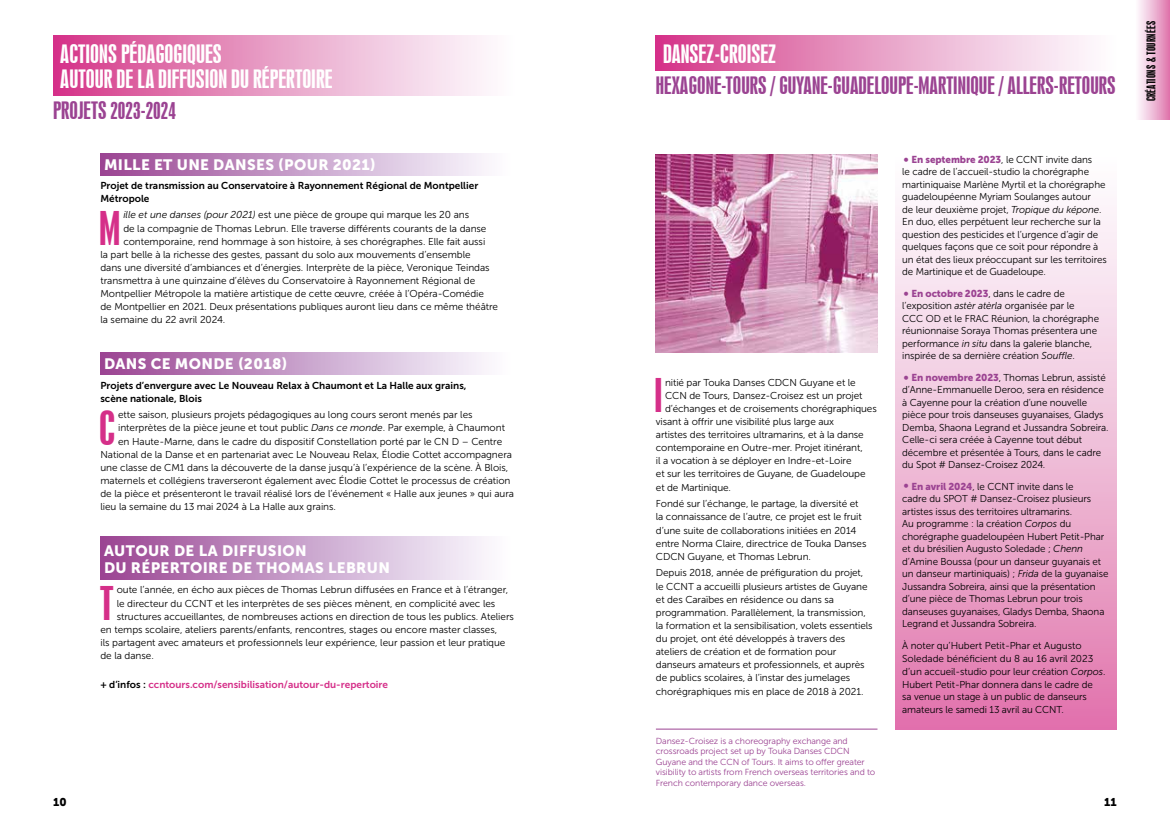
<style>
.page{position:relative;width:1170px;height:833px;background:#fff}
.page>*{position:absolute;margin:0;border:0;box-sizing:border-box;transform-origin:0 0}
.t1{font:43.5px "Swiss 924 BT Regular B";color:#d52f89}
.t2{font:23.75px/25px "Swiss 924 BT Regular B";color:#fff}
.t3{font:22.5px "Swiss 924 BT Regular B";color:#9b4392}
.t4{font:15px/17.1px "Museo Sans 900";letter-spacing:.025em;color:#fff}
.t5{font:11.25px "Swiss 924 BT Regular B";letter-spacing:.025em;color:#000}
.t6{font:11.25px "Museo Sans 900";color:#000}
.t7{font:10px/12.5px "Museo Sans 300";letter-spacing:-.01em;color:#000}
.t8{font:10px/12.5px "Museo Sans 700";color:#000}
.t9{font:10px "Museo Sans 700";color:#d52f89}
.t10{font:8.75px/10.6px "Museo Sans 300";letter-spacing:-.01em;color:#9b4392}
.s1{font-style:italic}
.s2{color:#000}
.s3{font-family:"Swiss 924 BT Regular B";font-size:13.75px;color:#9b4392}
.s4{font-family:"Museo Sans 900";color:#9b4392}
</style>
<div class="page">
<svg style="left:1138px;top:0;width:31px;height:119px"></svg>
<div style="left:895px;top:152px;width:221px;height:577px;background:linear-gradient(to bottom,#feffff,#e177ae)"></div>
<div style="left:53px;top:35px;width:461px;height:61px;background:linear-gradient(to right,#d43b8a,#feffff)"></div>
<div style="left:656px;top:35px;width:460px;height:36px;background:linear-gradient(to right,#d43b8a,#feffff)"></div>
<div style="left:100px;top:154px;width:414px;height:21px;background:linear-gradient(to right,#994594,#fdffff)"></div>
<div style="left:100px;top:353px;width:414px;height:21px;background:linear-gradient(to right,#994594,#fdffff)"></div>
<div style="left:100px;top:537px;width:414px;height:42px;background:linear-gradient(to right,#994594,#fdffff)"></div>
<hr style="left:656px;top:729px;width:221px;height:1px;background:#9b4392">
<img style="left:656px;top:155px;width:221px;height:198px">
<h2 class="t2" style="left:60px;top:42px;width:274px">ACTIONS PÉDAGOGIQUES<br>AUTOUR DE LA DIFFUSION DU RÉPERTOIRE</h2>
<h3 class="t3" style="left:53px;top:97px;width:124px">PROJETS 2023-2024</h3>
<h3 class="t4" style="left:104px;top:156px;width:273px">MILLE ET UNE DANSES (POUR 2021)</h3>
<p class="t8" style="left:100px;top:179px;width:379px">Projet de transmission au Conservatoire à Rayonnement Régional de Montpellier<br>Métropole</p>
<h1 class="t1" style="left:99px;top:202px;width:23px">M</h1>
<p class="t7" style="left:123px;top:209px;width:347px"><span class="s1">ille et une danses (pour 2021)</span> est une pièce de groupe qui marque les 20 ans</p>
<p class="t7" style="left:123px;top:222px;width:364px">de la compagnie de Thomas Lebrun. Elle traverse différents courants de la danse</p>
<p class="t7" style="left:123px;top:235px;width:363px">contemporaine, rend hommage à son histoire, à ses chorégraphes. Elle fait aussi</p>
<p class="t7" style="left:100px;top:248px;width:372px">la part belle à la richesse des gestes, passant du solo aux mouvements d’ensemble</p>
<p class="t7" style="left:100px;top:261px;width:391px">dans une diversité d’ambiances et d’énergies. Interprète de la pièce, Veronique Teindas</p>
<p class="t7" style="left:100px;top:274px;width:376px">transmettra à une quinzaine d’élèves du Conservatoire à Rayonnement Régional de</p>
<p class="t7" style="left:100px;top:287px;width:385px">Montpellier Métropole la matière artistique de cette œuvre, créée à l’Opéra-Comédie</p>
<p class="t7" style="left:100px;top:301px;width:399px">de Montpellier en 2021. Deux présentations publiques auront lieu dans ce même théâtre</p>
<p class="t7" style="left:100px;top:314px;width:126px">la semaine du 22 avril 2024.</p>
<h3 class="t4" style="left:104px;top:355px;width:185px">DANS CE MONDE (2018)</h3>
<p class="t8" style="left:100px;top:379px;width:367px">Projets d’envergure avec Le Nouveau Relax à Chaumont et La Halle aux grains, scène nationale, Blois</p>
<h1 class="t1" style="left:99px;top:402px;width:17px">C</h1>
<p class="t7" style="left:118px;top:408px;width:356px">ette saison, plusieurs projets pédagogiques au long cours seront menés par les</p>
<p class="t7" style="left:118px;top:422px;width:388px">interprètes de la pièce jeune et tout public <span class="s1">Dans ce monde</span>. Par exemple, à Chaumont</p>
<p class="t7" style="left:118px;top:435px;width:385px">en Haute-Marne, dans le cadre du dispositif Constellation porté par le CN D – Centre</p>
<p class="t7" style="left:100px;top:448px;width:413px">National de la Danse et en partenariat avec Le Nouveau Relax, Élodie Cottet accompagnera</p>
<p class="t7" style="left:100px;top:461px;width:409px">une classe de CM1 dans la découverte de la danse jusqu’à l’expérience de la scène. À Blois,</p>
<p class="t7" style="left:100px;top:474px;width:411px">maternels et collégiens traverseront également avec Élodie Cottet le processus de création</p>
<p class="t7" style="left:100px;top:487px;width:415px">de la pièce et présenteront le travail réalisé lors de l’événement « Halle aux jeunes » qui aura</p>
<p class="t7" style="left:100px;top:500px;width:237px">lieu la semaine du 13 mai 2024 à La Halle aux grains.</p>
<h3 class="t4" style="left:104px;top:542px;width:287px">AUTOUR DE LA DIFFUSION<br>DU RÉPERTOIRE DE THOMAS LEBRUN</h3>
<h1 class="t1" style="left:100px;top:577px;width:15px">T</h1>
<p class="t7" style="left:117px;top:584px;width:393px">oute l’année, en écho aux pièces de Thomas Lebrun diffusées en France et à l’étranger,</p>
<p class="t7" style="left:117px;top:597px;width:380px">le directeur du CCNT et les interprètes de ses pièces mènent, en complicité avec les</p>
<p class="t7" style="left:117px;top:610px;width:399px">structures accueillantes, de nombreuses actions en direction de tous les publics. Ateliers</p>
<p class="t7" style="left:100px;top:623px;width:398px">en temps scolaire, ateliers parents/enfants, rencontres, stages ou encore master classes,</p>
<p class="t7" style="left:100px;top:636px;width:406px">ils partagent avec amateurs et professionnels leur expérience, leur passion et leur pratique</p>
<p class="t7" style="left:100px;top:649px;width:55px">de la danse.</p>
<p class="t9" style="left:100px;top:679px;width:289px"><span class="s2">+ d’infos :</span> ccntours.com/sensibilisation/autour-du-repertoire</p>
<h2 class="t2" style="left:663px;top:42px;width:114px">DANSEZ-CROISEZ</h2>
<h3 class="t3" style="left:656px;top:72px;width:461px">HEXAGONE-TOURS / GUYANE-GUADELOUPE-MARTINIQUE / ALLERS-RETOURS</h3>
<h1 class="t1" style="left:654px;top:369px;width:10px">I</h1>
<p class="t7" style="left:665px;top:376px;width:192px">nitié par Touka Danses CDCN Guyane et le</p>
<p class="t7" style="left:665px;top:389px;width:199px">CCN de Tours, Dansez-Croisez est un projet</p>
<p class="t7" style="left:665px;top:402px;width:213px">d’échanges et de croisements chorégraphiques</p>
<p class="t7" style="left:656px;top:415px;width:180px">visant à offrir une visibilité plus large aux</p>
<p class="t7" style="left:656px;top:428px;width:209px">artistes des territoires ultramarins, et à la danse</p>
<p class="t7" style="left:656px;top:441px;width:208px">contemporaine en Outre-mer. Projet itinérant,</p>
<p class="t7" style="left:656px;top:455px;width:197px">il a vocation à se déployer en Indre-et-Loire</p>
<p class="t7" style="left:656px;top:468px;width:211px">et sur les territoires de Guyane, de Guadeloupe</p>
<p class="t7" style="left:656px;top:481px;width:77px">et de Martinique.</p>
<p class="t7" style="left:656px;top:497px;width:212px;line-height:13.1px">Fondé sur l’échange, le partage, la diversité et la connaissance de l’autre, ce projet est le fruit d’une suite de collaborations initiées en 2014 entre Norma Claire, directrice de Touka Danses CDCN Guyane, et Thomas Lebrun.</p>
<p class="t7" style="left:656px;top:566px;width:218px;line-height:13.1px">Depuis 2018, année de préfiguration du projet, le CCNT a accueilli plusieurs artistes de Guyane et des Caraïbes en résidence ou dans sa programmation. Parallèlement, la transmission, la formation et la sensibilisation, volets essentiels du projet, ont été développés à travers des ateliers de création et de formation pour danseurs amateurs et professionnels, et auprès de publics scolaires, à l’instar des jumelages chorégraphiques mis en place de 2018 à 2021.</p>
<p class="t10" style="left:656px;top:735px;width:221px">Dansez-Croisez is a choreography exchange and crossroads project set up by Touka Danses CDCN Guyane and the CCN of Tours. It aims to offer greater visibility to artists from French overseas territories and to French contemporary dance overseas.</p>
<p class="t7" style="left:902px;top:153px;width:206px"><span class="s3">•</span><span class="s4">En septembre 2023</span>, le CCNT invite dans<br>le cadre de l’accueil-studio la chorégraphe martiniquaise Marlène Myrtil et la chorégraphe guadeloupéenne Myriam Soulanges autour<br>de leur deuxième projet, <span class="s1">Tropique du képone</span>.<br>En duo, elles perpétuent leur recherche sur la question des pesticides et l’urgence d’agir de quelques façons que ce soit pour répondre à un état des lieux préoccupant sur les territoires de Martinique et de Guadeloupe.</p>
<p class="t7" style="left:902px;top:287px;width:198px"><span class="s3">•</span><span class="s4">En octobre 2023</span>, dans le cadre de l’exposition <span class="s1">astèr atèrla</span> organisée par le<br>CCC OD et le FRAC Réunion, la chorégraphe réunionnaise Soraya Thomas présentera une performance <span class="s1">in situ</span> dans la galerie blanche, inspirée de sa dernière création <span class="s1">Souffle</span>.</p>
<p class="t7" style="left:902px;top:371px;width:208px"><span class="s3">•</span><span class="s4">En novembre 2023</span>, Thomas Lebrun, assisté d’Anne-Emmanuelle Deroo, sera en résidence à Cayenne pour la création d’une nouvelle pièce pour trois danseuses guyanaises, Gladys Demba, Shaona Legrand et Jussandra Sobreira.<br>Celle-ci sera créée à Cayenne tout début décembre et présentée à Tours, dans le cadre du Spot # Dansez-Croisez 2024.</p>
<p class="t7" style="left:902px;top:480px;width:208px"><span class="s3">•</span><span class="s4">En avril 2024</span>, le CCNT invite dans le<br>cadre du SPOT # Dansez-Croisez plusieurs artistes issus des territoires ultramarins.<br>Au programme : la création <span class="s1">Corpos</span> du chorégraphe guadeloupéen Hubert Petit-Phar et du brésilien Augusto Soledade ; <span class="s1">Chenn </span>d’Amine Boussa (pour un danseur guyanais et un danseur martiniquais) ; <span class="s1">Frida</span> de la guyanaise Jussandra Sobreira, ainsi que la présentation d’une pièce de Thomas Lebrun pour trois danseuses guyanaises, Gladys Demba, Shaona Legrand et Jussandra Sobreira.</p>
<p class="t7" style="left:902px;top:639px;width:205px">À noter qu’Hubert Petit-Phar et Augusto Soledade bénéficient du 8 au 16 avril 2023 d’un accueil-studio pour leur création <span class="s1">Corpos</span>.<br>Hubert Petit-Phar donnera dans le cadre de<br>sa venue un stage à un public de danseurs amateurs le samedi 13 avril au CCNT.</p>
<p class="t6" style="left:53px;top:795px;width:15px">10</p>
<p class="t6" style="left:1104px;top:795px;width:14px">11</p>
<p class="t5" style="left:1144px;top:101px;width:82px;rotate:-90deg">CRÉATIONS &amp; TOURNÉES</p>
</div>
